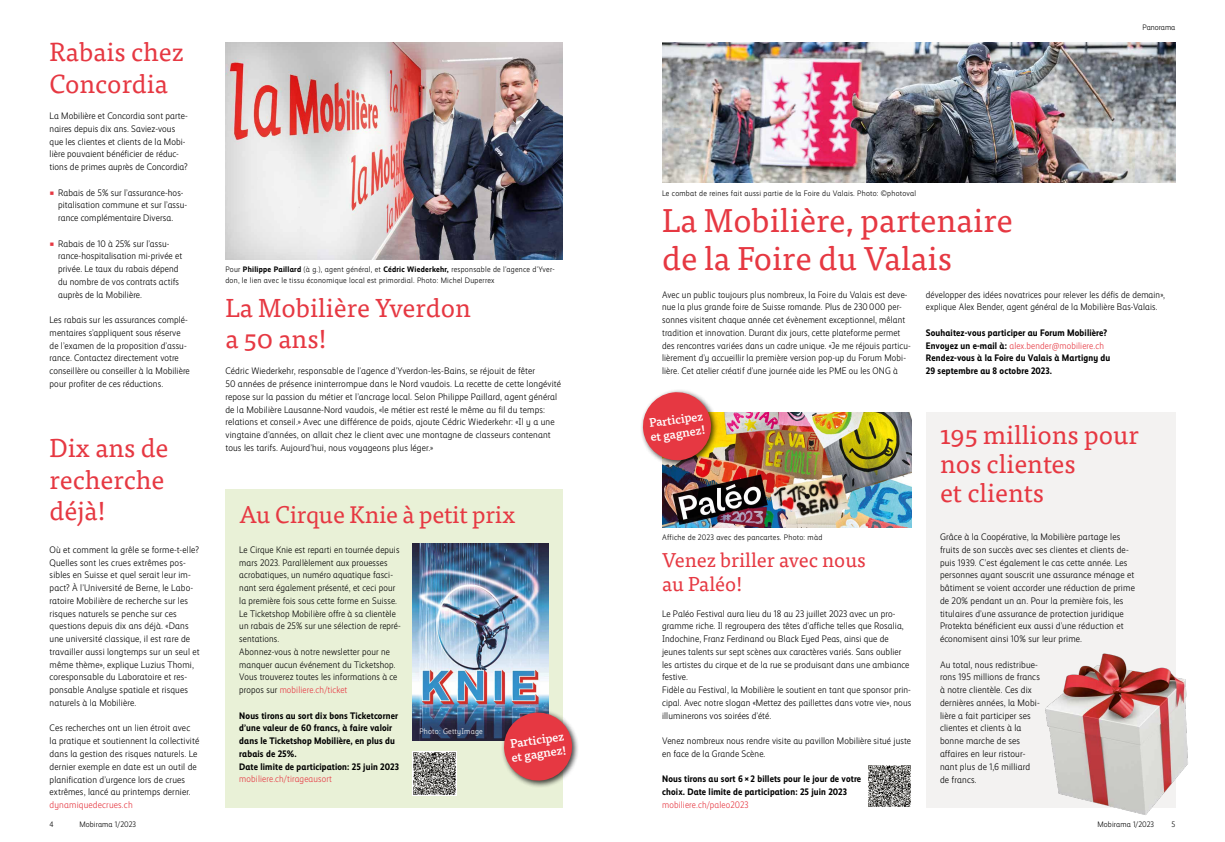
<style>
.page{position:relative;width:1225px;height:842px;background:#fff}
.page>*{position:absolute;margin:0;border:0;box-sizing:border-box;transform-origin:0 0}
.t1{font:33px/38px "Tisa Pro";color:#e63842}
.t2{font:26px/31.2px "Tisa Pro";color:#e63842}
.t3{font:24px "Tisa Pro";letter-spacing:-.01em;color:#e63842}
.t4{font:20px/24px "Tisa Pro";color:#e63842}
.t5{font:500 12px/14px "Tisa Pro";color:#fff}
.t6{font:300 9.5px/12.8px "Mobiliar Realist";letter-spacing:.015em;color:#000}
.t7{font:700 9.5px/12.8px "Mobiliar Realist";letter-spacing:.015em;color:#000}
.t8{font:300 9.5px "Mobiliar Realist";letter-spacing:.015em;color:#e63842}
.t9{font:300 8px/10.6px "Mobiliar Realist";letter-spacing:.03em;color:#000}
.t10{font:300 8px "Mobiliar Realist";letter-spacing:.03em;color:#fff}
.t11{font:300 8px "Mobiliar Realist";color:#000}
.s1{color:#e63842}
.s2{font-weight:700}
.s3{font-weight:300;color:#e63842}
</style>
<div class="page">
<div style="left:225px;top:489px;width:338px;height:319px;background:#e9f1d7"></div>
<img style="left:412px;top:544px;width:137px;height:196px">
<img style="left:662px;top:412px;width:249px;height:115px">
<div style="left:926px;top:412px;width:249px;height:396px;background:#f3f2f1"></div>
<img style="left:225px;top:43px;width:338px;height:216px">
<img style="left:662px;top:43px;width:513px;height:140px">
<img style="left:1045px;top:643px;width:143px;height:172px">
<img style="left:412px;top:751px;width:44px;height:44px">
<img style="left:868px;top:765px;width:43px;height:42px">
<div style="left:501px;top:709px;width:78px;height:79px;background:#000;opacity:.75"></div>
<svg style="left:502px;top:710px;width:72px;height:73px;background:#d05b62"></svg>
<div style="left:640px;top:389px;width:78px;height:78px;background:#000;opacity:.75"></div>
<svg style="left:640px;top:390px;width:73px;height:72px"></svg>
<h2 class="t2" style="left:50px;top:35px;width:136px">Rabais chez<br>Concordia</h2>
<p class="t6" style="left:50px;top:110px;width:140px">La Mobilière et Concordia sont parte&shy;naires depuis dix ans. Saviez-vous que les clientes et clients de la Mobi&shy;lière pouvaient bénéficier de réduc&shy;tions de primes auprès de Concordia?</p>
<p class="t6" style="left:58px;top:186px;width:131px;text-indent:-9px"><span class="s1">■</span> Rabais de 5% sur l’assurance-hos&shy;pitalisation commune et sur l’assu&shy;rance complémentaire Diversa.</p>
<p class="t6" style="left:58px;top:237px;width:126px;text-indent:-9px"><span class="s1">■</span> Rabais de 10 à 25% sur l’assu&shy;rance-hospitalisation mi-privée et privée. Le taux du rabais dépend du nombre de vos contrats actifs auprès de la Mobilière.</p>
<p class="t6" style="left:50px;top:314px;width:142px">Les rabais sur les assurances complé&shy;mentaires s’appliquent sous réserve de l’examen de la proposition d’assu&shy;rance. Contactez directement votre conseillère ou conseiller à la Mobilière pour profiter de ces réductions.</p>
<h2 class="t2" style="left:50px;top:431px;width:120px">Dix ans de recherche déjà!</h2>
<p class="t6" style="left:50px;top:543px;width:151px">Où et comment la grêle se forme-t-elle?<br>Quelles sont les crues extrêmes pos&shy;sibles en Suisse et quel serait leur im&shy;pact? À l’Université de Berne, le Labo&shy;ratoire Mobilière de recherche sur les risques naturels se penche sur ces questions depuis dix ans déjà. «Dans une université classique, il est rare de travailler aussi longtemps sur un seul et même thème», explique Luzius Thomi, coresponsable du Laboratoire et res&shy;ponsable Analyse spatiale et risques naturels à la Mobilière.</p>
<p class="t6" style="left:50px;top:722px;width:151px">Ces recherches ont un lien étroit avec la pratique et soutiennent la collectivité dans la gestion des risques naturels. Le dernier exemple en date est un outil de planification d’urgence lors de crues extrêmes, lancé au printemps dernier.</p>
<p class="t8" style="left:50px;top:799px;width:85px">dynamiquedecrues.ch</p>
<p class="t9" style="left:225px;top:264px;width:331px">Pour <span class="s2">Philippe Paillard</span> (à g.), agent général, et <span class="s2">Cédric Wiederkehr,</span> responsable de l’agence d’Yver&shy;don, le lien avec le tissu économique local est primordial. Photo: Michel Duperrex</p>
<h2 class="t2" style="left:225px;top:290px;width:247px">La Mobilière Yverdon a 50 ans!</h2>
<p class="t6" style="left:225px;top:365px;width:337px">Cédric Wiederkehr, responsable de l’agence d’Yverdon-les-Bains, se réjouit de fêter<br>50 années de présence ininterrompue dans le Nord vaudois. La recette de cette longévité repose sur la passion du métier et l’ancrage local. Selon Philippe Paillard, agent général de la Mobilière Lausanne-Nord vaudois, «le métier est resté le même au fil du temps: relations et conseil.» Avec une différence de poids, ajoute Cédric Wiederkehr: «Il y a une vingtaine d’années, on allait chez le client avec une montagne de classeurs contenant tous les tarifs. Aujourd’hui, nous voyageons plus léger.»</p>
<h3 class="t3" style="left:240px;top:497px;width:277px">Au Cirque Knie à petit prix</h3>
<p class="t6" style="left:239px;top:543px;width:163px">Le Cirque Knie est reparti en tournée depuis mars 2023. Parallèlement aux prouesses acrobatiques, un numéro aquatique fasci&shy;nant sera également présenté, et ceci pour la première fois sous cette forme en Suisse.<br>Le Ticketshop Mobilière offre à sa clientèle un rabais de 25% sur une sélection de repré&shy;sentations.<br>Abonnez-vous à notre newsletter pour ne manquer aucun événement du Ticketshop.<br>Vous trouverez toutes les informations à ce propos sur <span class="s1">mobiliere.ch/ticket</span></p>
<p class="t7" style="left:239px;top:709px;width:161px">Nous tirons au sort dix bons Ticketcorner d’une valeur de 60 francs, à faire valoir dans le Ticketshop Mobilière, en plus du rabais de 25%.<br>Date limite de participation: 25 juin 2023</p>
<p class="t8" style="left:239px;top:774px;width:94px">mobiliere.ch/tirageausort</p>
<p class="t10" style="left:419px;top:727px;width:65px">Photo: GettyImage</p>
<p class="t5" style="left:509px;top:736px;width:57px;rotate:-8deg">Participez et gagnez!</p>
<p class="t9" style="left:662px;top:188px;width:256px">Le combat de reines fait aussi partie de la Foire du Valais. Photo: ©photoval</p>
<h1 class="t1" style="left:662px;top:200px;width:352px">La Mobilière, partenaire de la Foire du Valais</h1>
<p class="t11" style="left:1142px;top:23px;width:34px">Panorama</p>
<p class="t6" style="left:662px;top:288px;width:250px">Avec un public toujours plus nombreux, la Foire du Valais est deve&shy;nue la plus grande foire de Suisse romande. Plus de 230 000 per&shy;sonnes visitent chaque année cet évènement exceptionnel, mêlant tradition et innovation. Durant dix jours, cette plateforme permet des rencontres variées dans un cadre unique. «Je me réjouis particu&shy;lièrement d’y accueillir la première version pop-up du Forum Mobi&shy;lière. Cet atelier créatif d’une journée aide les PME ou les ONG à</p>
<p class="t6" style="left:926px;top:288px;width:241px">développer des idées novatrices pour relever les défis de demain», explique Alex Bender, agent général de la Mobilière Bas-Valais.</p>
<p class="t7" style="left:926px;top:326px;width:186px">Souhaitez-vous participer au Forum Mobilière?<br>Envoyez un e-mail à: <span class="s3">alex.bender@mobiliere.ch </span>Rendez-vous à la Foire du Valais à Martigny du 29 septembre au 8 octobre 2023.</p>
<p class="t5" style="left:647px;top:416px;width:57px;rotate:-8deg">Participez et gagnez!</p>
<p class="t9" style="left:662px;top:532px;width:162px">Affiche de 2023 avec des pancartes. Photo: màd</p>
<h3 class="t4" style="left:662px;top:547px;width:205px">Venez briller avec nous au Paléo!</h3>
<p class="t6" style="left:662px;top:607px;width:251px">Le Paléo Festival aura lieu du 18 au 23 juillet 2023 avec un pro&shy;gramme riche. Il regroupera des têtes d’affiche telles que Rosalia, Indochine, Franz Ferdinand ou Black Eyed Peas, ainsi que de jeunes talents sur sept scènes aux caractères variés. Sans oublier les artistes du cirque et de la rue se produisant dans une ambiance festive.<br>Fidèle au Festival, la Mobilière le soutient en tant que sponsor prin&shy;cipal. Avec notre slogan «Mettez des paillettes dans votre vie», nous illuminerons vos soirées d’été.</p>
<p class="t6" style="left:662px;top:735px;width:250px">Venez nombreux nous rendre visite au pavillon Mobilière situé juste en face de la Grande Scène.</p>
<p class="t7" style="left:662px;top:773px;width:201px">Nous tirons au sort 6 × 2 billets pour le jour de votre choix. Date limite de participation: 25 juin 2023</p>
<p class="t8" style="left:662px;top:799px;width:88px">mobiliere.ch/paleo2023</p>
<h2 class="t2" style="left:940px;top:419px;width:201px;line-height:29px">195 millions pour nos clientes<br>et clients</h2>
<p class="t6" style="left:940px;top:530px;width:196px">Grâce à la Coopérative, la Mobilière partage les fruits de son succès avec ses clientes et clients de&shy;puis 1939. C’est également le cas cette année. Les personnes ayant souscrit une assurance ménage et bâtiment se voient accorder une réduction de prime de 20% pendant un an. Pour la première fois, les titulaires d’une assurance de protection juridique Protekta bénéficient eux aussi d’une réduction et économisent ainsi 10% sur leur prime.</p>
<p class="t6" style="left:940px;top:658px;width:101px">Au total, nous redistribue&shy;rons 195 millions de francs à notre clientèle. Ces dix dernières années, la Mobi&shy;lière a fait participer ses clientes et clients à la bonne marche de ses affaires en leur ristour&shy;nant plus de 1,6 milliard de francs.</p>
<p class="t9" style="left:50px;top:819px;width:6px">4</p>
<p class="t9" style="left:79px;top:819px;width:58px">Mobirama 1/2023</p>
<p class="t9" style="left:1097px;top:819px;width:58px">Mobirama 1/2023</p>
<p class="t9" style="left:1171px;top:819px;width:5px">5</p>
</div>
